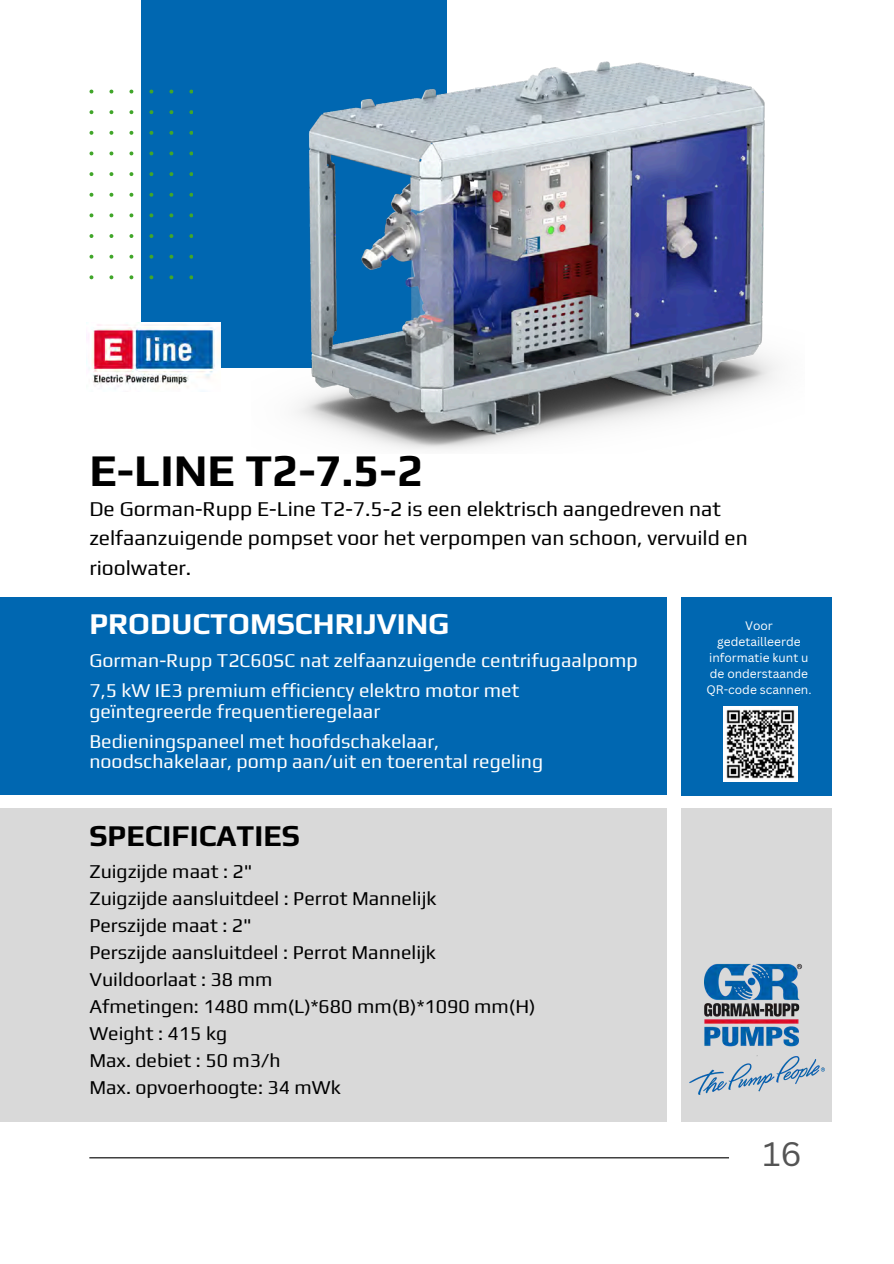
<style>
.page{position:relative;width:894px;height:1264px;background:#fff}
.page>*{position:absolute;margin:0;border:0;box-sizing:border-box;transform-origin:0 0}
.t1{font:700 45px "Play";color:#000}
.t2{font:33px "Canva Sans";color:#545454}
.t3{font:700 30px "Play";color:#fff}
.t4{font:700 30px "Play";color:#000}
.t5{font:21px/29.2px "Play";color:#000}
.t6{font:19.5px/27px "Play";color:#000}
.t7{font:19.5px/20.2px "Play";color:#fff}
.t8{font:12px/16px "Canva Sans";color:#fff;text-align:center}
</style>
<div class="page">
<div style="left:141px;top:0;width:305px;height:367px;background:#0067b1"></div>
<img style="left:251px;top:58px;width:527px;height:392px">
<svg style="left:89px;top:90px;width:104px;height:189px"></svg>
<hr style="left:89px;top:1157px;width:639px;height:1px;background:#000">
<div style="left:681px;top:807px;width:150px;height:314px;background:#d9d9d9"></div>
<div style="left:0;top:597px;width:666px;height:198px;background:#0067b1"></div>
<div style="left:0;top:807px;width:666px;height:314px;background:#d9d9d9"></div>
<div style="left:681px;top:597px;width:150px;height:198px;background:#0067b1"></div>
<img style="left:87px;top:322px;width:134px;height:70px">
<img style="left:689px;top:1055px;width:135px;height:39px">
<img style="left:704px;top:963px;width:99px;height:84px">
<img style="left:723px;top:707px;width:74px;height:74px">
<p class="t1" style="left:89px;top:444px;width:335px">E-LINE T2-7.5-2</p>
<p class="t5" style="left:89px;top:494px;width:659px">De Gorman-Rupp E-Line T2-7.5-2 is een elektrisch aangedreven nat zelfaanzuigende pompset voor het verpompen van schoon, vervuild en rioolwater.</p>
<p class="t3" style="left:89px;top:605px;width:361px">PRODUCTOMSCHRIJVING</p>
<p class="t8" style="left:706px;top:617px;width:107px">Voor gedetailleerde informatie kunt u de onderstaande<br>QR-code scannen.</p>
<h3 class="t7" style="left:89px;top:649px;width:550px">Gorman-Rupp T2C60SC nat zelfaanzuigende centrifugaalpomp</h3>
<h2 class="t7" style="left:89px;top:680px;width:431px">7,5 kW IE3 premium efficiency elektro motor met geïntegreerde frequentieregelaar</h2>
<h3 class="t7" style="left:89px;top:731px;width:455px">Bedieningspaneel met hoofdschakelaar, noodschakelaar, pomp aan/uit en toerental regeling</h3>
<h3 class="t4" style="left:89px;top:817px;width:212px">SPECIFICATIES</h3>
<h3 class="t6" style="left:89px;top:857px;width:447px">Zuigzijde maat : 2"<br>Zuigzijde aansluitdeel : Perrot Mannelijk<br>Perszijde maat : 2"<br>Perszijde aansluitdeel : Perrot Mannelijk<br>Vuildoorlaat : 38 mm<br>Afmetingen: 1480 mm(L)*680 mm(B)*1090 mm(H)<br>Weight : 415 kg<br>Max. debiet : 50 m3/h<br>Max. opvoerhoogte: 34 mWk</h3>
<h1 class="t2" style="left:762px;top:1130px;width:40px">16</h1>
</div>
